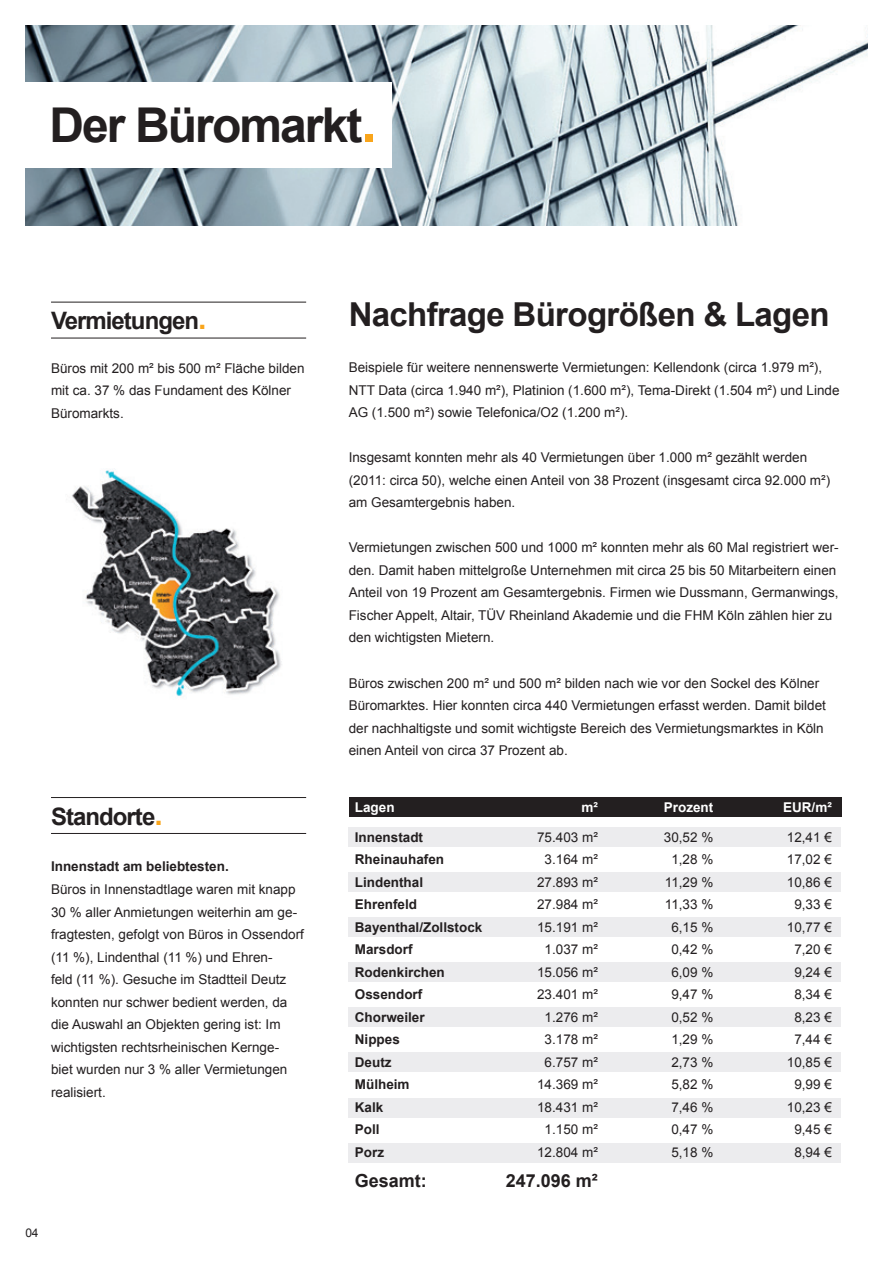
<style>
.page{position:relative;width:893px;height:1263px;background:#fff}
.page>*{position:absolute;margin:0;border:0;box-sizing:border-box;transform-origin:0 0}
.t1{font:700 48px "Arial";letter-spacing:-.04em;color:#231f20}
.t2{font:700 33px "Arial";letter-spacing:-.02em;color:#231f20}
.t3{font:700 24px "Arial";letter-spacing:-.04em;color:#231f20}
.t4{font:700 18px "Arial";color:#231f20}
.t5{font:13.5px/22.5px "Arial";color:#231f20}
.t6{font:700 13.5px "Arial";color:#231f20}
.t7{font:700 13.5px "Arial";color:#fff}
.t8{font:12px "Arial";color:#231f20}
.s1{font-size:57px;color:#f9a51b}
.s2{font-size:30px;color:#f9a51b}
</style>
<div class="page">
<img style="left:26px;top:26px;width:841px;height:199px">
<hr style="left:51px;top:302px;width:255px;height:1px;background:#231f20">
<hr style="left:51px;top:338px;width:255px;height:1px;background:#231f20">
<hr style="left:51px;top:797px;width:255px;height:1px;background:#231f20">
<hr style="left:51px;top:833px;width:255px;height:1px;background:#231f20">
<div style="left:349px;top:827px;width:492px;height:20px;background:#ececee"></div>
<div style="left:349px;top:872px;width:492px;height:20px;background:#ececee"></div>
<div style="left:349px;top:917px;width:492px;height:20px;background:#ececee"></div>
<div style="left:349px;top:962px;width:492px;height:20px;background:#ececee"></div>
<div style="left:349px;top:1007px;width:492px;height:20px;background:#ececee"></div>
<div style="left:349px;top:1053px;width:492px;height:19px;background:#ececee"></div>
<div style="left:349px;top:1098px;width:492px;height:19px;background:#ececee"></div>
<div style="left:349px;top:1143px;width:492px;height:19px;background:#ececee"></div>
<div style="left:349px;top:797px;width:493px;height:20px;background:#231f20"></div>
<div style="left:19px;top:83px;width:373px;height:85px;background:#fff"></div>
<img style="left:71px;top:469px;width:211px;height:228px">
<h1 class="t1" style="left:49px;top:99px;width:328px">Der Büromarkt<span class="s1">.</span></h1>
<h3 class="t3" style="left:51px;top:308px;width:157px">Vermietungen<span class="s2">.</span></h3>
<p class="t5" style="left:51px;top:357px;width:255px">Büros mit 200 m² bis 500 m² Fläche bilden mit ca. 37 % das Fundament des Kölner<br>Büromarkts.</p>
<h3 class="t3" style="left:51px;top:803px;width:113px">Standorte<span class="s2">.</span></h3>
<p class="t6" style="left:51px;top:859px;width:179px">Innenstadt am beliebtesten.</p>
<p class="t5" style="left:51px;top:878px;width:254px">Büros in Innenstadtlage waren mit knapp 30 % aller Anmietungen weiterhin am ge&shy;fragtesten, gefolgt von Büros in Ossendorf (11 %), Lindenthal (11 %) und Ehren-<br>feld (11 %). Gesuche im Stadtteil Deutz konnten nur schwer bedient werden, da die Auswahl an Objekten gering ist: Im wichtigsten rechtsrheinischen Kernge&shy;biet wurden nur 3 % aller Vermietungen realisiert.</p>
<p class="t8" style="left:26px;top:1226px;width:15px">04</p>
<h2 class="t2" style="left:349px;top:296px;width:482px">Nachfrage Bürogrößen &amp; Lagen</h2>
<p class="t5" style="left:349px;top:356px;width:492px">Beispiele für weitere nennenswerte Vermietungen: Kellendonk (circa 1.979 m²),<br>NTT Data (circa 1.940 m²), Platinion (1.600 m²), Tema-Direkt (1.504 m²) und Linde<br>AG (1.500 m²) sowie Telefonica/O2 (1.200 m²).</p>
<p class="t5" style="left:349px;top:446px;width:483px">Insgesamt konnten mehr als 40 Vermietungen über 1.000 m² gezählt werden (2011: circa 50), welche einen Anteil von 38 Prozent (insgesamt circa 92.000 m²) am Gesamtergebnis haben.</p>
<p class="t5" style="left:349px;top:536px;width:491px">Vermietungen zwischen 500 und 1000 m² konnten mehr als 60 Mal registriert wer&shy;den. Damit haben mittelgroße Unternehmen mit circa 25 bis 50 Mitarbeitern einen Anteil von 19 Prozent am Gesamtergebnis. Firmen wie Dussmann, Germanwings, Fischer Appelt, Altair, TÜV Rheinland Akademie und die FHM Köln zählen hier zu den wichtigsten Mietern.</p>
<p class="t5" style="left:349px;top:671px;width:479px">Büros zwischen 200 m² und 500 m² bilden nach wie vor den Sockel des Kölner Büromarktes. Hier konnten circa 440 Vermietungen erfasst werden. Damit bildet der nachhaltigste und somit wichtigste Bereich des Vermietungsmarktes in Köln einen Anteil von circa 37 Prozent ab.</p>
<p class="t7" style="left:355px;top:800px;width:41px">Lagen</p>
<p class="t7" style="left:581px;top:800px;width:18px">m²</p>
<p class="t7" style="left:664px;top:800px;width:51px">Prozent</p>
<p class="t7" style="left:783px;top:800px;width:50px">EUR/m²</p>
<p class="t6" style="left:355px;top:830px;width:70px">Innenstadt</p>
<p class="t5" style="left:537px;top:826px;width:62px">75.403 m²</p>
<p class="t5" style="left:664px;top:826px;width:51px">30,52 %</p>
<p class="t5" style="left:787px;top:826px;width:47px">12,41 €</p>
<p class="t6" style="left:355px;top:852px;width:91px">Rheinauhafen</p>
<p class="t5" style="left:545px;top:848px;width:55px">3.164 m²</p>
<p class="t5" style="left:671px;top:848px;width:44px">1,28 %</p>
<p class="t5" style="left:787px;top:848px;width:47px">17,02 €</p>
<p class="t6" style="left:355px;top:875px;width:70px">Lindenthal</p>
<p class="t5" style="left:537px;top:871px;width:62px">27.893 m²</p>
<p class="t5" style="left:665px;top:871px;width:50px">11,29 %</p>
<p class="t5" style="left:787px;top:871px;width:47px">10,86 €</p>
<p class="t6" style="left:355px;top:897px;width:64px">Ehrenfeld</p>
<p class="t5" style="left:537px;top:893px;width:62px">27.984 m²</p>
<p class="t5" style="left:665px;top:893px;width:50px">11,33 %</p>
<p class="t5" style="left:794px;top:893px;width:39px">9,33 €</p>
<p class="t6" style="left:355px;top:920px;width:129px">Bayenthal/Zollstock</p>
<p class="t5" style="left:537px;top:916px;width:62px">15.191 m²</p>
<p class="t5" style="left:671px;top:916px;width:44px">6,15 %</p>
<p class="t5" style="left:787px;top:916px;width:47px">10,77 €</p>
<p class="t6" style="left:355px;top:942px;width:59px">Marsdorf</p>
<p class="t5" style="left:545px;top:938px;width:55px">1.037 m²</p>
<p class="t5" style="left:671px;top:938px;width:44px">0,42 %</p>
<p class="t5" style="left:794px;top:938px;width:39px">7,20 €</p>
<p class="t6" style="left:355px;top:965px;width:92px">Rodenkirchen</p>
<p class="t5" style="left:537px;top:961px;width:62px">15.056 m²</p>
<p class="t5" style="left:671px;top:961px;width:44px">6,09 %</p>
<p class="t5" style="left:794px;top:961px;width:39px">9,24 €</p>
<p class="t6" style="left:355px;top:987px;width:69px">Ossendorf</p>
<p class="t5" style="left:537px;top:983px;width:62px">23.401 m²</p>
<p class="t5" style="left:671px;top:983px;width:44px">9,47 %</p>
<p class="t5" style="left:794px;top:983px;width:39px">8,34 €</p>
<p class="t6" style="left:355px;top:1010px;width:71px">Chorweiler</p>
<p class="t5" style="left:545px;top:1006px;width:55px">1.276 m²</p>
<p class="t5" style="left:671px;top:1006px;width:44px">0,52 %</p>
<p class="t5" style="left:794px;top:1006px;width:39px">8,23 €</p>
<p class="t6" style="left:355px;top:1032px;width:47px">Nippes</p>
<p class="t5" style="left:545px;top:1028px;width:55px">3.178 m²</p>
<p class="t5" style="left:671px;top:1028px;width:44px">1,29 %</p>
<p class="t5" style="left:794px;top:1028px;width:39px">7,44 €</p>
<p class="t6" style="left:355px;top:1055px;width:38px">Deutz</p>
<p class="t5" style="left:545px;top:1051px;width:55px">6.757 m²</p>
<p class="t5" style="left:671px;top:1051px;width:44px">2,73 %</p>
<p class="t5" style="left:787px;top:1051px;width:47px">10,85 €</p>
<p class="t6" style="left:355px;top:1077px;width:56px">Mülheim</p>
<p class="t5" style="left:537px;top:1073px;width:62px">14.369 m²</p>
<p class="t5" style="left:671px;top:1073px;width:44px">5,82 %</p>
<p class="t5" style="left:794px;top:1073px;width:39px">9,99 €</p>
<p class="t6" style="left:355px;top:1100px;width:30px">Kalk</p>
<p class="t5" style="left:537px;top:1096px;width:62px">18.431 m²</p>
<p class="t5" style="left:671px;top:1096px;width:44px">7,46 %</p>
<p class="t5" style="left:787px;top:1096px;width:47px">10,23 €</p>
<p class="t6" style="left:355px;top:1122px;width:26px">Poll</p>
<p class="t5" style="left:545px;top:1118px;width:55px">1.150 m²</p>
<p class="t5" style="left:671px;top:1118px;width:44px">0,47 %</p>
<p class="t5" style="left:794px;top:1118px;width:39px">9,45 €</p>
<p class="t6" style="left:355px;top:1145px;width:31px">Porz</p>
<p class="t5" style="left:537px;top:1141px;width:62px">12.804 m²</p>
<p class="t5" style="left:671px;top:1141px;width:44px">5,18 %</p>
<p class="t5" style="left:794px;top:1141px;width:39px">8,94 €</p>
<h3 class="t4" style="left:355px;top:1171px;width:74px">Gesamt:</h3>
<h3 class="t4" style="left:506px;top:1171px;width:94px">247.096 m²</h3>
</div>
